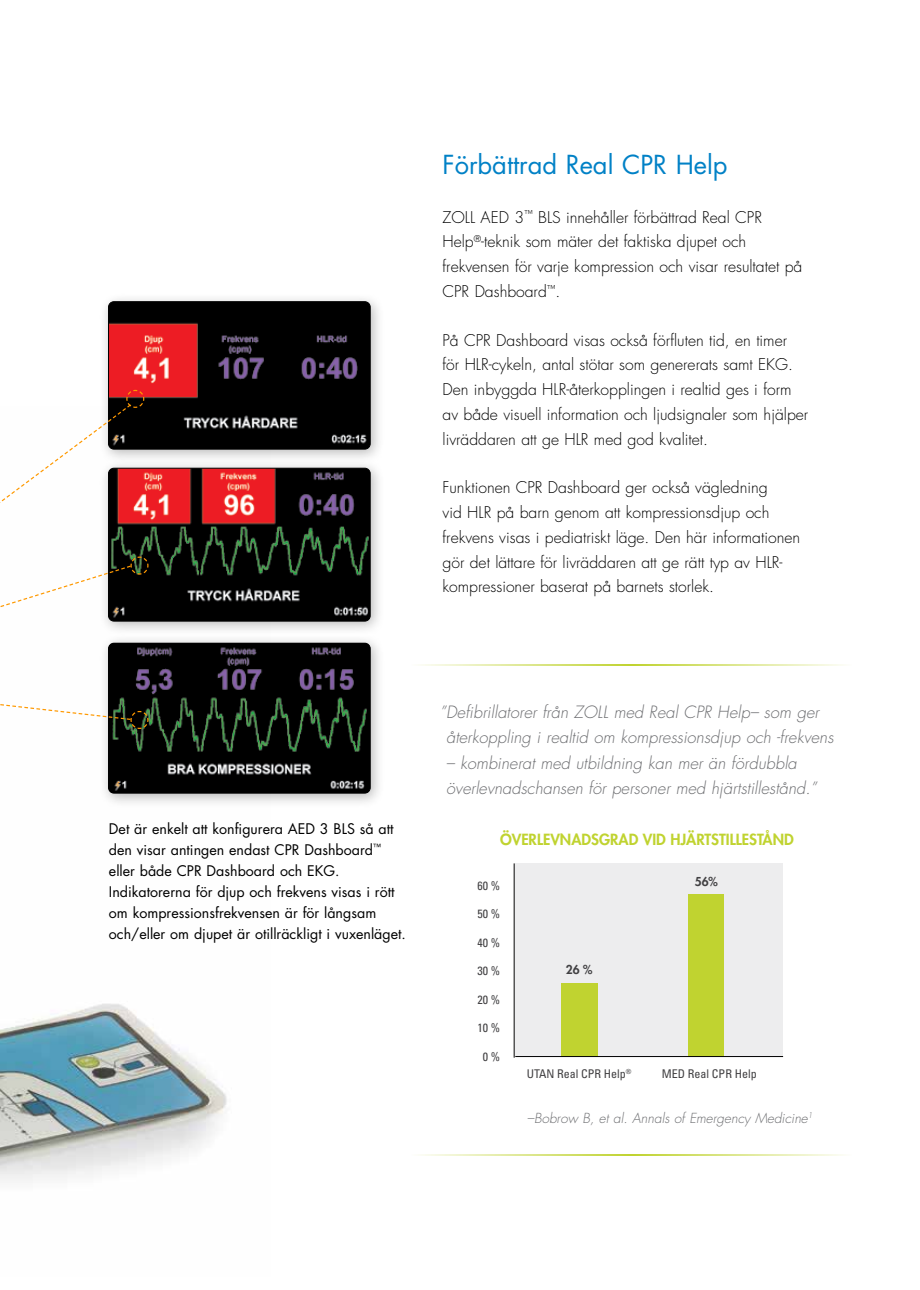
<style>
.page{position:relative;width:920px;height:1290px;background:#fff}
.page>*{position:absolute;margin:0;border:0;box-sizing:border-box;transform-origin:0 0}
.t1{font:25.5px "Futura Std";color:#0081c6}
.t2{font:italic 300 16.5px/25.5px "Futura Std";color:#6d6e71}
.t3{font:300 15.75px/24.8px "Futura Std";color:#000}
.t4{font:800 15px "Futura Std";color:#c0d330}
.t5{font:14.25px/21px "Futura Std";color:#000}
.t6{font:italic 300 13.5px "Futura Std";color:#6d6e71}
.t7{font:condensed 12px "Univers LT Std";color:#414042}
.t8{font:800 12px "Futura Std";color:#414042}
</style>
<div class="page">
<img style="left:0;top:1003px;width:227px;height:178px">
<div style="left:99px;top:292px;width:286px;height:172px;background:#000;opacity:.28"></div>
<img style="left:109px;top:302px;width:261px;height:147px">
<div style="left:108px;top:302px;width:262px;height:147px;border:1px solid #000;border-radius:5px"></div>
<div style="left:99px;top:459px;width:286px;height:177px;background:#000;opacity:.28"></div>
<img style="left:149px;top:468px;width:221px;height:153px">
<div style="left:108px;top:468px;width:262px;height:153px;border:1px solid #000;border-radius:5px"></div>
<div style="left:99px;top:634px;width:286px;height:174px;background:#000;opacity:.28"></div>
<img style="left:109px;top:643px;width:259px;height:150px">
<div style="left:108px;top:643px;width:262px;height:150px;border:1px solid #000;border-radius:5px"></div>
<svg style="left:0;top:389px;width:149px;height:341px"></svg>
<div style="left:515px;top:863px;width:268px;height:193px;background:#ededee"></div>
<div style="left:688px;top:894px;width:36px;height:162px;background:#c0d330"></div>
<div style="left:561px;top:983px;width:36px;height:73px;background:#c0d330"></div>
<hr style="left:514px;top:863px;width:1px;height:195px;background:#000">
<hr style="left:411px;top:665px;width:441px;height:1px;background:#c0d330">
<hr style="left:411px;top:1154px;width:441px;height:2px;background:#c0d330">
<hr style="left:515px;top:1056px;width:268px;height:1px;background:#000">
<h1 class="t1" style="left:442px;top:148px;width:287px">Förbättrad Real CPR Help</h1>
<p class="t3" style="left:442px;top:205px;width:361px">ZOLL AED 3<sup>™</sup> BLS innehåller förbättrad Real CPR Help<sup>®</sup>-teknik som mäter det faktiska djupet och frekvensen för varje kompression och visar resultatet på CPR Dashboard<sup>™</sup>.</p>
<p class="t3" style="left:442px;top:328px;width:367px">På CPR Dashboard visas också förfluten tid, en timer<br>för HLR-cykeln, antal stötar som genererats samt EKG.<br>Den inbyggda HLR-återkopplingen i realtid ges i form av både visuell information och ljudsignaler som hjälper livräddaren att ge HLR med god kvalitet.</p>
<p class="t3" style="left:442px;top:476px;width:359px">Funktionen CPR Dashboard ger också vägledning<br>vid HLR på barn genom att kompressionsdjup och frekvens visas i pediatriskt läge. Den här informationen gör det lättare för livräddaren att ge rätt typ av HLR&shy;kompressioner baserat på barnets storlek.</p>
<p class="t5" style="left:109px;top:818px;width:299px">Det är enkelt att konfigurera AED 3 BLS så att den visar antingen endast CPR Dashboard<sup>™ </sup>eller både CPR Dashboard och EKG.<br>Indikatorerna för djup och frekvens visas i rött om kompressionsfrekvensen är för långsam och/eller om djupet är otillräckligt i vuxenläget.</p>
<p class="t2" style="left:446px;top:699px;width:389px;text-indent:-6px">”Defibrillatorer från ZOLL med Real CPR Help– som ger återkoppling i realtid om kompressionsdjup och -frekvens</p>
<p class="t2" style="left:446px;top:750px;width:372px">– kombinerat med utbildning kan mer än fördubbla överlevnadschansen för personer med hjärtstillestånd.”</p>
<p class="t4" style="left:500px;top:830px;width:295px">ÖVERLEVNADSGRAD VID HJÄRTSTILLESTÅND</p>
<p class="t7" style="left:477px;top:878px;width:24px">60 %</p>
<p class="t7" style="left:477px;top:906px;width:24px">50 %</p>
<p class="t7" style="left:477px;top:935px;width:24px">40 %</p>
<p class="t7" style="left:477px;top:963px;width:24px">30 %</p>
<p class="t7" style="left:477px;top:992px;width:24px">20 %</p>
<p class="t7" style="left:477px;top:1020px;width:24px">10 %</p>
<p class="t7" style="left:483px;top:1049px;width:19px">0 %</p>
<p class="t8" style="left:566px;top:961px;width:28px">26 %</p>
<p class="t8" style="left:695px;top:874px;width:25px">56%</p>
<p class="t7" style="left:527px;top:1066px;width:106px">UTAN Real CPR Help<sup>®</sup></p>
<p class="t7" style="left:662px;top:1066px;width:96px">MED Real CPR Help</p>
<p class="t6" style="left:527px;top:1109px;width:287px">–Bobrow B, et al. Annals of Emergency Medicine<sup>1</sup></p>
</div>
